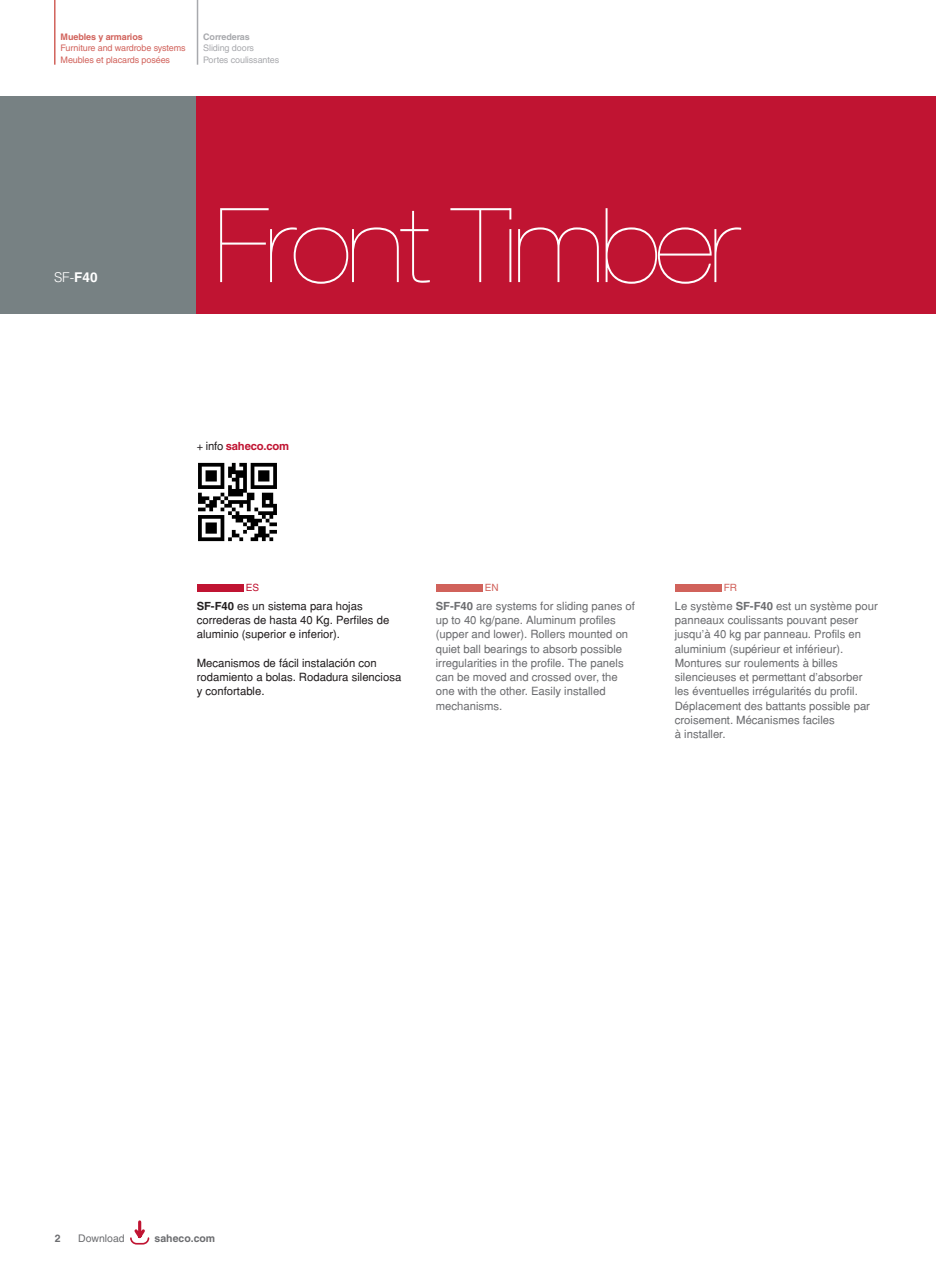
<style>
.page{position:relative;width:936px;height:1263px;background:#fff}
.page>*{position:absolute;margin:0;border:0;box-sizing:border-box;transform-origin:0 0}
.t1{font:900 expanded 103.5px "Helvetica Neue";letter-spacing:-.04em;color:#fff;scale:.93 1}
.t2{font:300 13.5px "Helvetica LT Std";color:#fff}
.Paragraph_Style4{font:11.25px/14.2px "Helvetica";color:#6c6d70}
.Paragraph_Style4-2{font:11.25px/14.2px "Helvetica";color:#231f20}
.Paragraph_Style4-3{font:700 11.25px "Helvetica LT Std";letter-spacing:-.015em;color:#c01432}
.t3{font:700 10.5px "Helvetica LT Std";color:#6c6d70}
.t4{font:10.5px "Helvetica LT Std";color:#6c6d70}
.Paragraph_Style4-4{font:10.05px "Helvetica LT Std";color:#d1625b}
.Paragraph_Style4-5{font:10.05px "Helvetica LT Std";color:#c01432}
.t5{font:9px "Helvetica LT Std";letter-spacing:-.01em;color:#d1625b}
.t6{font:9px "Helvetica LT Std";letter-spacing:-.01em;color:#a8a9ad}
.t7{font:700 9px "Helvetica LT Std";letter-spacing:-.01em;color:#d1625b}
.t8{font:700 9px "Helvetica LT Std";letter-spacing:-.01em;color:#a8a9ad}
.s1{font-weight:700}
.s2{font-family:"Helvetica";font-weight:400;color:#231f20}
.s3{font-family:"Helvetica LT Std";font-weight:700}
</style>
<div class="page">
<img style="left:198px;top:462px;width:79px;height:80px">
<div style="left:0;top:96px;width:197px;height:218px;background:#778183"></div>
<div style="left:197px;top:96px;width:738px;height:218px;background:#c01432"></div>
<div style="left:197px;top:584px;width:46px;height:7px;background:#c01432"></div>
<div style="left:436px;top:584px;width:46px;height:7px;background:#d1625b"></div>
<div style="left:674px;top:584px;width:47px;height:7px;background:#d1625b"></div>
<hr style="left:197px;top:0;width:1px;height:65px;background:#a8a9ad">
<hr style="left:54px;top:0;width:2px;height:65px;background:#d1625b">
<svg style="left:130px;top:1220px;width:20px;height:25px"></svg>
<p class="t7" style="left:61px;top:31px;width:84px">Muebles y armarios</p>
<p class="t5" style="left:61px;top:43px;width:126px">Furniture and wardrobe systems</p>
<p class="t5" style="left:61px;top:54px;width:111px">Meubles et placards posées</p>
<p class="t8" style="left:203px;top:31px;width:48px">Correderas</p>
<p class="t6" style="left:203px;top:43px;width:52px">Sliding doors</p>
<p class="t6" style="left:203px;top:54px;width:77px">Portes coulissantes</p>
<p class="t2" style="left:54px;top:269px;width:45px">SF-<span class="s1">F40</span></p>
<p class="t1" style="left:215px;top:185px;width:565px">Front Timber</p>
<p class="Paragraph_Style4-3" style="left:197px;top:440px;width:94px"><span class="s2">+ info</span> saheco.com</p>
<p class="Paragraph_Style4-5" style="left:246px;top:582px;width:15px">ES</p>
<p class="Paragraph_Style4-4" style="left:485px;top:582px;width:15px">EN</p>
<p class="Paragraph_Style4-4" style="left:723px;top:582px;width:15px">FR</p>
<p class="Paragraph_Style4-2" style="left:197px;top:599px;width:194px"><span class="s3">SF-F40</span> es un sistema para hojas correderas de hasta 40 Kg. Perfiles de aluminio (superior e inferior).</p>
<p class="Paragraph_Style4-2" style="left:197px;top:656px;width:206px">Mecanismos de fácil instalación con rodamiento a bolas. Rodadura silenciosa y confortable.</p>
<p class="Paragraph_Style4" style="left:436px;top:599px;width:201px"><span class="s3">SF-F40</span> are systems for sliding panes of up to 40 kg/pane. Aluminum profiles</p>
<p class="Paragraph_Style4" style="left:436px;top:627px;width:194px">(upper and lower). Rollers mounted on quiet ball bearings to absorb possible</p>
<p class="Paragraph_Style4" style="left:436px;top:656px;width:189px">irregularities in the profile. The panels can be moved and crossed over, the one with the other. Easily installed mechanisms.</p>
<p class="Paragraph_Style4" style="left:674px;top:599px;width:204px">Le système <span class="s3">SF-F40</span> est un système pour panneaux coulissants pouvant peser jusqu’à 40 kg par panneau. Profils en</p>
<p class="Paragraph_Style4" style="left:674px;top:641px;width:197px">aluminium (supérieur et inférieur).<br>Montures sur roulements à billes silencieuses et permettant d’absorber les éventuelles irrégularités du profil.<br>Déplacement des battants possible par croisement. Mécanismes faciles</p>
<p class="Paragraph_Style4" style="left:674px;top:727px;width:52px">à installer.</p>
<p class="t3" style="left:55px;top:1232px;width:7px">2</p>
<p class="t4" style="left:78px;top:1232px;width:48px">Download</p>
<p class="t3" style="left:154px;top:1232px;width:62px">saheco.com</p>
</div>
